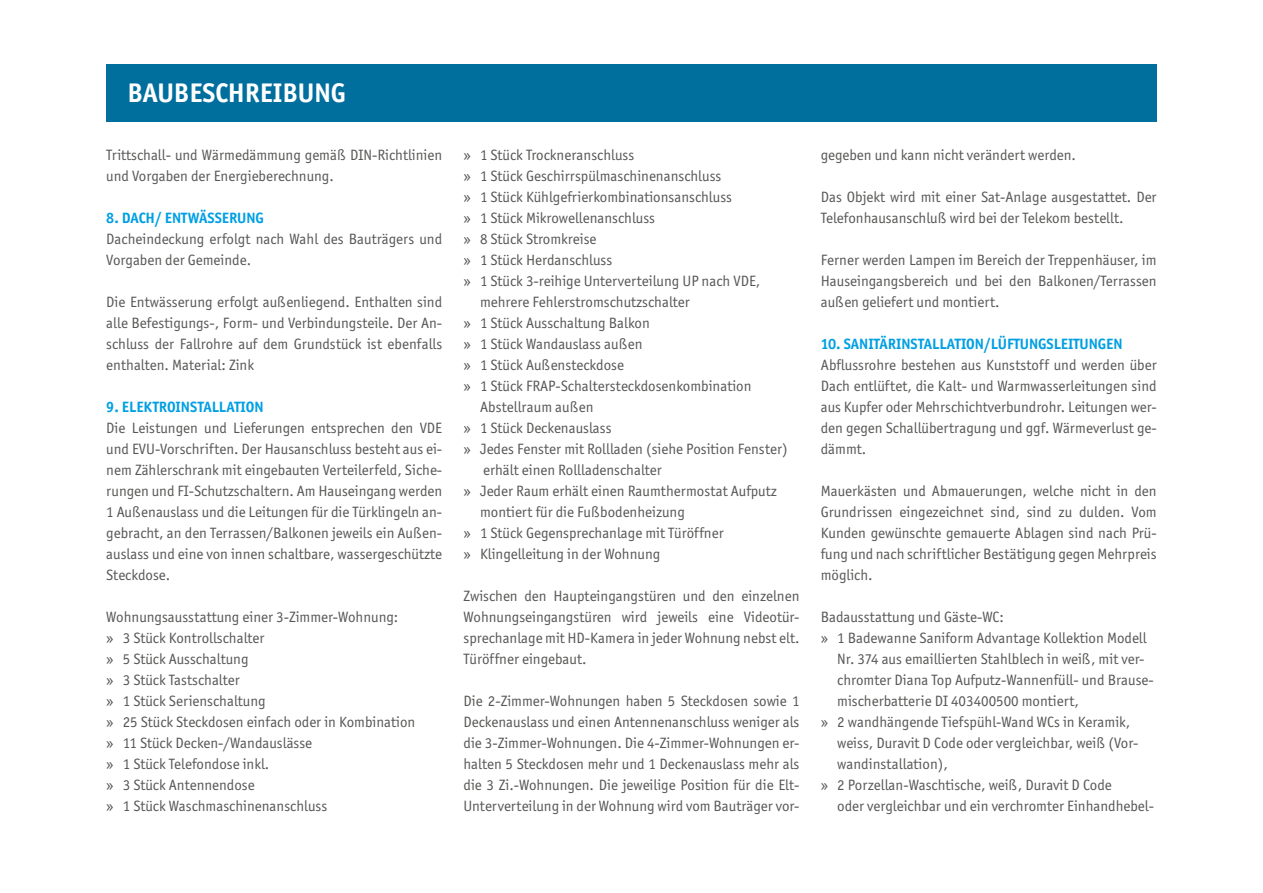
<style>
.page{position:relative;width:1263px;height:893px;background:#fff}
.page>*{position:absolute;margin:0;border:0;box-sizing:border-box;transform-origin:0 0}
.t1{font:700 27px "Officina Sans ITC Std";color:#fff}
.t2{font:15px/21px "Officina Sans ITC Std";color:#575756;text-align:justify}
.t3{font:700 15px "Officina Sans ITC Std";color:#009fe3}
</style>
<div class="page">
<div style="left:106px;top:64px;width:1051px;height:58px;background:#006f9e"></div>
<p class="t1" style="left:128px;top:77px;width:220px">BAUBESCHREIBUNG</p>
<p class="t2" style="left:106px;top:144px;width:337px">Trittschall- und Wärmedämmung gemäß DIN-Richtlinien und Vorgaben der Energieberechnung.</p>
<p class="t3" style="left:106px;top:208px;width:159px">8. DACH/ ENTWÄSSERUNG</p>
<p class="t2" style="left:106px;top:228px;width:337px">Dacheindeckung erfolgt nach Wahl des Bauträgers und<br>Vorgaben der Gemeinde.</p>
<p class="t2" style="left:106px;top:291px;width:337px">Die Entwässerung erfolgt außenliegend. Enthalten sind alle Befestigungs-, Form- und Verbindungsteile. Der An&shy;schluss der Fallrohre auf dem Grundstück ist ebenfalls enthalten. Material: Zink</p>
<p class="t3" style="left:106px;top:397px;width:159px">9. ELEKTROINSTALLATION</p>
<p class="t2" style="left:106px;top:417px;width:337px">Die Leistungen und Lieferungen entsprechen den VDE und EVU-Vorschriften. Der Hausanschluss besteht aus ei&shy;nem Zählerschrank mit eingebauten Verteilerfeld, Siche&shy;rungen und FI-Schutzschaltern. Am Hauseingang werden 1 Außenauslass und die Leitungen für die Türklingeln an&shy;gebracht, an den Terrassen/Balkonen jeweils ein Außen&shy;auslass und eine von innen schaltbare, wassergeschützte Steckdose.</p>
<p class="t2" style="left:106px;top:606px;width:294px">Wohnungsausstattung einer 3-Zimmer-Wohnung:</p>
<p class="t2" style="left:106px;top:627px;width:160px">» 3 Stück Kontrollschalter</p>
<p class="t2" style="left:106px;top:648px;width:144px">» 5 Stück Ausschaltung</p>
<p class="t2" style="left:106px;top:669px;width:135px">» 3 Stück Tastschalter</p>
<p class="t2" style="left:106px;top:690px;width:161px">» 1 Stück Serienschaltung</p>
<p class="t2" style="left:106px;top:711px;width:311px">» 25 Stück Steckdosen einfach oder in Kombination</p>
<p class="t2" style="left:106px;top:732px;width:207px">» 11 Stück Decken-/Wandauslässe</p>
<p class="t2" style="left:106px;top:753px;width:165px">» 1 Stück Telefondose inkl.</p>
<p class="t2" style="left:106px;top:774px;width:150px">» 3 Stück Antennendose</p>
<p class="t2" style="left:106px;top:795px;width:222px">» 1 Stück Waschmaschinenanschluss</p>
<p class="t2" style="left:463px;top:144px;width:172px">» 1 Stück Trockneranschluss</p>
<p class="t2" style="left:463px;top:165px;width:259px">» 1 Stück Geschirrspülmaschinenanschluss</p>
<p class="t2" style="left:463px;top:186px;width:270px">» 1 Stück Kühlgefrierkombinationsanschluss</p>
<p class="t2" style="left:463px;top:207px;width:193px">» 1 Stück Mikrowellenanschluss</p>
<p class="t2" style="left:463px;top:228px;width:134px">» 8 Stück Stromkreise</p>
<p class="t2" style="left:463px;top:249px;width:150px">» 1 Stück Herdanschluss</p>
<p class="t2" style="left:463px;top:270px;width:298px">» 1 Stück 3-reihige Unterverteilung UP nach VDE,</p>
<p class="t2" style="left:480px;top:291px;width:211px">mehrere Fehlerstromschutzschalter</p>
<p class="t2" style="left:463px;top:312px;width:188px">» 1 Stück Ausschaltung Balkon</p>
<p class="t2" style="left:463px;top:333px;width:181px">» 1 Stück Wandauslass außen</p>
<p class="t2" style="left:463px;top:354px;width:162px">» 1 Stück Außensteckdose</p>
<p class="t2" style="left:463px;top:375px;width:289px">» 1 Stück FRAP-Schaltersteckdosenkombination</p>
<p class="t2" style="left:480px;top:396px;width:115px">Abstellraum außen</p>
<p class="t2" style="left:463px;top:417px;width:149px">» 1 Stück Deckenauslass</p>
<p class="t2" style="left:463px;top:438px;width:326px">» Jedes Fenster mit Rollladen (siehe Position Fenster)</p>
<p class="t2" style="left:483px;top:459px;width:180px">erhält einen Rollladenschalter</p>
<p class="t2" style="left:463px;top:480px;width:315px">» Jeder Raum erhält einen Raumthermostat Aufputz</p>
<p class="t2" style="left:480px;top:501px;width:206px">montiert für die Fußbodenheizung</p>
<p class="t2" style="left:463px;top:522px;width:262px">» 1 Stück Gegensprechanlage mit Türöffner</p>
<p class="t2" style="left:463px;top:543px;width:198px">» Klingelleitung in der Wohnung</p>
<p class="t2" style="left:463px;top:585px;width:337px">Zwischen den Haupteingangstüren und den einzelnen Wohnungseingangstüren wird jeweils eine Videotür&shy;sprechanlage mit HD-Kamera in jeder Wohnung nebst elt.<br>Türöffner eingebaut.</p>
<p class="t2" style="left:463px;top:690px;width:337px">Die 2-Zimmer-Wohnungen haben 5 Steckdosen sowie 1<br>Deckenauslass und einen Antennenanschluss weniger als die 3-Zimmer-Wohnungen. Die 4-Zimmer-Wohnungen er&shy;halten 5 Steckdosen mehr und 1 Deckenauslass mehr als die 3 Zi.-Wohnungen. Die jeweilige Position für die Elt-Unterverteilung in der Wohnung wird vom Bauträger vor-</p>
<p class="t2" style="left:821px;top:144px;width:257px">gegeben und kann nicht verändert werden.</p>
<p class="t2" style="left:821px;top:186px;width:337px">Das Objekt wird mit einer Sat-Anlage ausgestattet. Der<br>Telefonhausanschluß wird bei der Telekom bestellt.</p>
<p class="t2" style="left:821px;top:249px;width:337px">Ferner werden Lampen im Bereich der Treppenhäuser, im Hauseingangsbereich und bei den Balkonen/Terrassen außen geliefert und montiert.</p>
<p class="t3" style="left:821px;top:334px;width:303px">10. SANITÄRINSTALLATION/LÜFTUNGSLEITUNGEN</p>
<p class="t2" style="left:821px;top:354px;width:337px">Abflussrohre bestehen aus Kunststoff und werden über Dach entlüftet, die Kalt- und Warmwasserleitungen sind aus Kupfer oder Mehrschichtverbundrohr. Leitungen wer&shy;den gegen Schallübertragung und ggf. Wärmeverlust ge&shy;dämmt.</p>
<p class="t2" style="left:821px;top:480px;width:337px">Mauerkästen und Abmauerungen, welche nicht in den Grundrissen eingezeichnet sind, sind zu dulden. Vom Kunden gewünschte gemauerte Ablagen sind nach Prü&shy;fung und nach schriftlicher Bestätigung gegen Mehrpreis möglich.</p>
<p class="t2" style="left:821px;top:606px;width:185px">Badausstattung und Gäste-WC:</p>
<p class="t2" style="left:821px;top:627px;width:327px">» 1 Badewanne Saniform Advantage Kollektion Modell</p>
<p class="t2" style="left:837px;top:648px;width:318px;text-align:left">Nr. 374 aus emaillierten Stahlblech in weiß, mit ver&shy;chromter Diana Top Aufputz-Wannenfüll- und Brause&shy;mischerbatterie DI 403400500 montiert,</p>
<p class="t2" style="left:821px;top:711px;width:311px">» 2 wandhängende Tiefspühl-Wand WCs in Keramik,</p>
<p class="t2" style="left:837px;top:732px;width:303px">weiss, Duravit D Code oder vergleichbar, weiß (Vor&shy;wandinstallation),</p>
<p class="t2" style="left:821px;top:774px;width:293px">» 2 Porzellan-Waschtische, weiß, Duravit D Code</p>
<p class="t2" style="left:837px;top:795px;width:318px">oder vergleichbar und ein verchromter Einhandhebel-</p>
</div>
